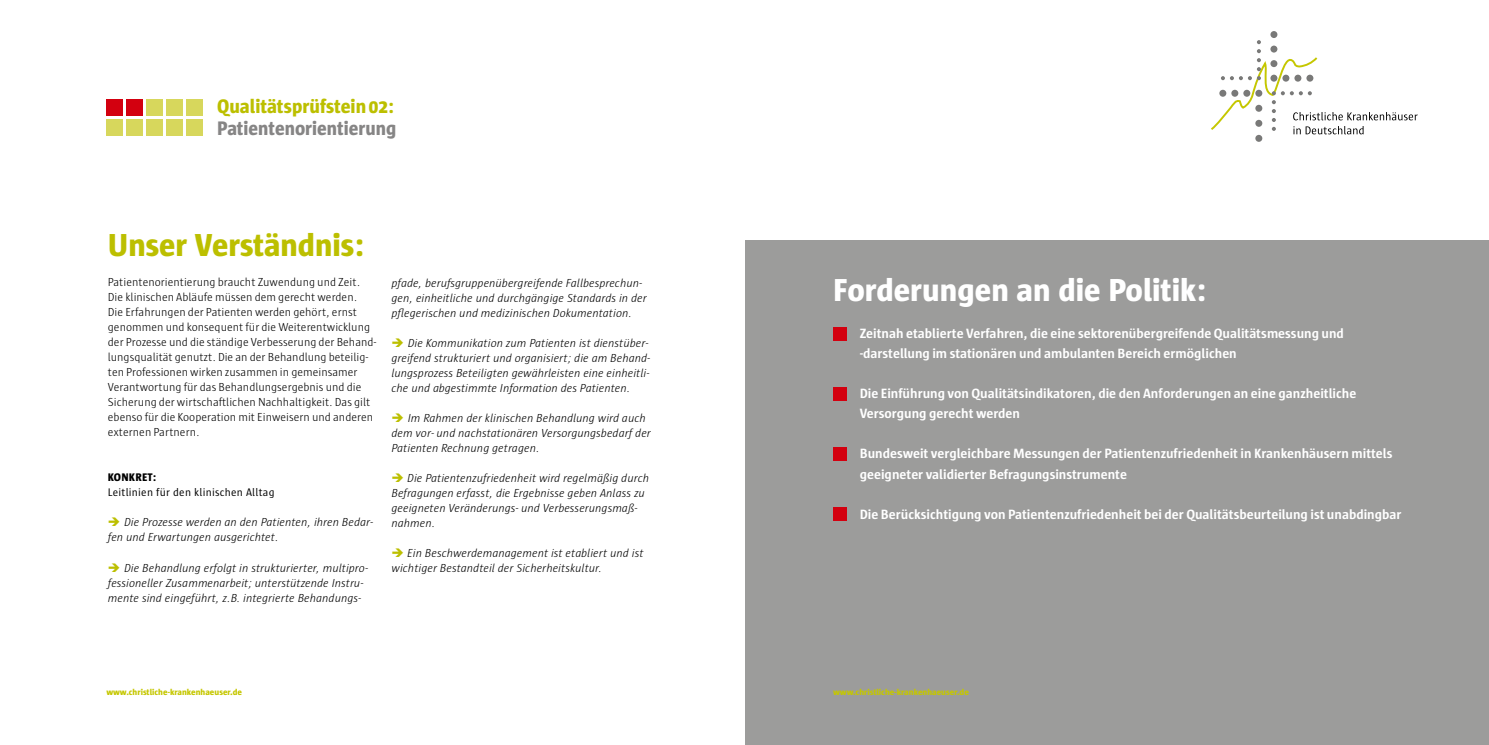
<style>
.page{position:relative;width:1489px;height:745px;background:#fff}
.page>*{position:absolute;margin:0;border:0;box-sizing:border-box;transform-origin:0 0}
.t1{font:800 32.5px "Sun";color:#fff}
.t2{font:800 32.5px "Sun";color:#bcbf00}
.t3{font:800 20px "Sun";color:#bcbf00;scale:.95 1}
.t4{font:800 20px "Sun";color:#868585;scale:.93 1}
.t5{font:700 13.75px/20px "Sun";color:#fff}
.t6{font:italic 300 11.88px/15px "Sun";color:#000}
.t7{font:300 11.88px/15px "Sun";color:#000}
.t8{font:11.25px "Sun";letter-spacing:.02em;color:#000}
.t9{font:800 11.25px "Sun";letter-spacing:.02em;color:#000}
.t10{font:800 8.75px "Sun";color:#c5c700}
.s1{color:#bcbf00}
</style>
<div class="page">
<div style="left:745px;top:240px;width:743px;height:504px;background:#9c9c9b"></div>
<div style="left:106px;top:99px;width:16px;height:16px;background:#d3000f"></div>
<div style="left:126px;top:99px;width:16px;height:16px;background:#d3000f"></div>
<div style="left:146px;top:99px;width:16px;height:16px;background:#d7d75c"></div>
<div style="left:166px;top:99px;width:16px;height:16px;background:#d7d75c"></div>
<div style="left:186px;top:99px;width:16px;height:16px;background:#d7d75c"></div>
<div style="left:106px;top:119px;width:16px;height:16px;background:#d7d75c"></div>
<div style="left:126px;top:119px;width:16px;height:16px;background:#d7d75c"></div>
<div style="left:146px;top:119px;width:16px;height:16px;background:#d7d75c"></div>
<div style="left:166px;top:119px;width:16px;height:16px;background:#d7d75c"></div>
<div style="left:186px;top:119px;width:16px;height:16px;background:#d7d75c"></div>
<svg style="left:1211px;top:31px;width:206px;height:111px"></svg>
<div style="left:833px;top:326px;width:13px;height:14px;background:#d3000f"></div>
<div style="left:833px;top:386px;width:13px;height:14px;background:#d3000f"></div>
<div style="left:833px;top:446px;width:13px;height:14px;background:#d3000f"></div>
<div style="left:833px;top:506px;width:13px;height:14px;background:#d3000f"></div>
<h2 class="t3" style="left:217px;top:95px;width:187px">Qualitätsprüfstein 02:</h2>
<h2 class="t4" style="left:217px;top:117px;width:194px">Patientenorientierung</h2>
<h1 class="t2" style="left:108px;top:226px;width:257px">Unser Verständnis:</h1>
<p class="t7" style="left:108px;top:274px;width:270px">Patientenorientierung braucht Zuwendung und Zeit.<br>Die klinischen Abläufe müssen dem gerecht werden.<br>Die Erfahrungen der Patienten werden gehört, ernst genommen und konsequent für die Weiterentwicklung der Prozesse und die ständige Verbesserung der Behand&shy;lungsqualität genutzt. Die an der Behandlung beteilig&shy;ten Professionen wirken zusammen in gemeinsamer Verantwortung für das Behandlungsergebnis und die Sicherung der wirtschaftlichen Nachhaltigkeit. Das gilt ebenso für die Kooperation mit Einweisern und anderen externen Partnern.</p>
<p class="t9" style="left:108px;top:471px;width:50px">KONKRET:</p>
<p class="t8" style="left:108px;top:486px;width:168px">Leitlinien für den klinischen Alltag</p>
<p class="t6" style="left:108px;top:514px;width:267px"><span class="s1">➔</span> Die Prozesse werden an den Patienten, ihren Bedar&shy;fen und Erwartungen ausgerichtet.</p>
<p class="t6" style="left:108px;top:559px;width:262px"><span class="s1">➔</span> Die Behandlung erfolgt in strukturierter, multipro&shy;fessioneller Zusammenarbeit; unterstützende Instru&shy;mente sind eingeführt, z.B. integrierte Behandungs-</p>
<p class="t6" style="left:391px;top:275px;width:257px">pfade, berufsgruppenübergreifende Fallbesprechun&shy;gen, einheitliche und durchgängige Standards in der pflegerischen und medizinischen Dokumentation.</p>
<p class="t6" style="left:391px;top:335px;width:260px"><span class="s1">➔</span> Die Kommunikation zum Patienten ist dienstüber&shy;greifend strukturiert und organisiert; die am Behand&shy;lungsprozess Beteiligten gewährleisten eine einheitli&shy;che und abgestimmte Information des Patienten.</p>
<p class="t6" style="left:391px;top:410px;width:261px"><span class="s1">➔</span> Im Rahmen der klinischen Behandlung wird auch dem vor- und nachstationären Versorgungsbedarf der<br>Patienten Rechnung getragen.</p>
<p class="t6" style="left:391px;top:470px;width:259px"><span class="s1">➔</span> Die Patientenzufriedenheit wird regelmäßig durch Befragungen erfasst, die Ergebnisse geben Anlass zu geeigneten Veränderungs- und Verbesserungsmaß&shy;nahmen.</p>
<p class="t6" style="left:391px;top:545px;width:253px"><span class="s1">➔</span> Ein Beschwerdemanagement ist etabliert und ist wichtiger Bestandteil der Sicherheitskultur.</p>
<p class="t10" style="left:106px;top:686px;width:137px">www.christliche-krankenhaeuser.de</p>
<h1 class="t1" style="left:833px;top:272px;width:374px">Forderungen an die Politik:</h1>
<p class="t5" style="left:859px;top:323px;width:486px">Zeitnah etablierte Verfahren, die eine sektorenübergreifende Qualitätsmessung und -darstellung im stationären und ambulanten Bereich ermöglichen</p>
<p class="t5" style="left:859px;top:383px;width:498px">Die Einführung von Qualitätsindikatoren, die den Anforderungen an eine ganzheitliche<br>Versorgung gerecht werden</p>
<p class="t5" style="left:859px;top:443px;width:534px">Bundesweit vergleichbare Messungen der Patientenzufriedenheit in Krankenhäusern mittels geeigneter validierter Befragungsinstrumente</p>
<p class="t5" style="left:859px;top:503px;width:543px">Die Berücksichtigung von Patientenzufriedenheit bei der Qualitätsbeurteilung ist unabdingbar</p>
<p class="t10" style="left:833px;top:686px;width:137px">www.christliche-krankenhaeuser.de</p>
</div>
